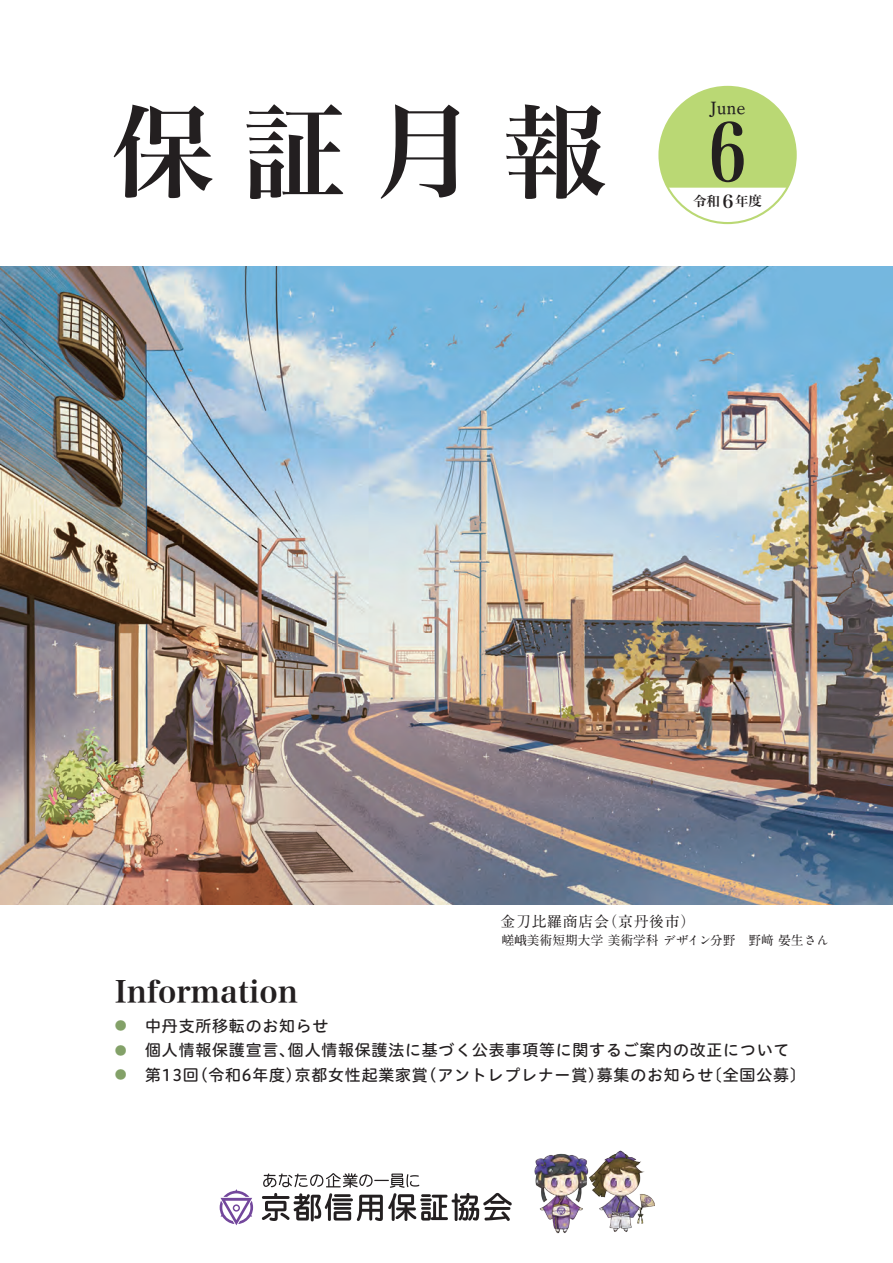
<style>
.page{position:relative;width:893px;height:1263px;background:#fff}
.page>*{position:absolute;margin:0;border:0;box-sizing:border-box;transform-origin:0 0}
.t1{font:102px "Hira Min Std N W6";color:#231f20}
.t2{font:29.7px "Hira Min Std N W7";color:#231f20}
.t3{font:18px "P Shuei Min Pr 6 N M";color:#231f20}
.t4{font:15.9px "Hiragino UD Sans R Std N W5";letter-spacing:.05em;color:#231f20}
.t5{font:700 14.85px "A1 Mincho Std";letter-spacing:.05em;color:#231f20}
.t6{font:13.5px "Hiragino Serif Pr 6 N W6";color:#231f20}
.t7{font:700 12.75px "A1 Mincho Std";color:#231f20}
.s1{font-size:79.65px}
.s2{font-size:17.85px}
.s3{font-size:12px;color:#83a168}
</style>
<div class="page">
<svg style="left:661px;top:87px;width:135px;height:101px;background:#c3dd86"></svg>
<svg style="left:262px;top:1173px;width:250px;height:48px"></svg>
<svg style="left:220px;top:1189px;width:33px;height:36px"></svg>
<img style="left:534px;top:1153px;width:50px;height:81px">
<img style="left:584px;top:1150px;width:71px;height:82px">
<img style="left:0;top:266px;width:893px;height:638px">
<p class="t3" style="left:710px;top:92px;width:37px">June</p>
<h1 class="t1" style="left:112px;top:78px;width:637px">保証月報 <span class="s1">6</span></h1>
<p class="t6" style="left:693px;top:189px;width:70px">令和<span class="s2">６</span>年度</p>
<h2 class="t2" style="left:115px;top:971px;width:185px">Information</h2>
<p class="t5" style="left:500px;top:909px;width:196px">金刀比羅商店会（京丹後市）</p>
<p class="t7" style="left:501px;top:930px;width:329px">嵯峨美術短期大学 美術学科 デザイン分野　野﨑 晏生さん</p>
<p class="t4" style="left:115px;top:1013px;width:215px"><span class="s3">●</span> 中丹支所移転のお知らせ</p>
<p class="t4" style="left:115px;top:1038px;width:676px"><span class="s3">●</span> 個人情報保護宣言、個人情報保護法に基づく公表事項等に関するご案内の改正について</p>
<p class="t4" style="left:115px;top:1062px;width:692px"><span class="s3">●</span> 第13回(令和6年度)京都女性起業家賞(アントレプレナー賞)募集のお知らせ〔全国公募〕</p>
</div>
